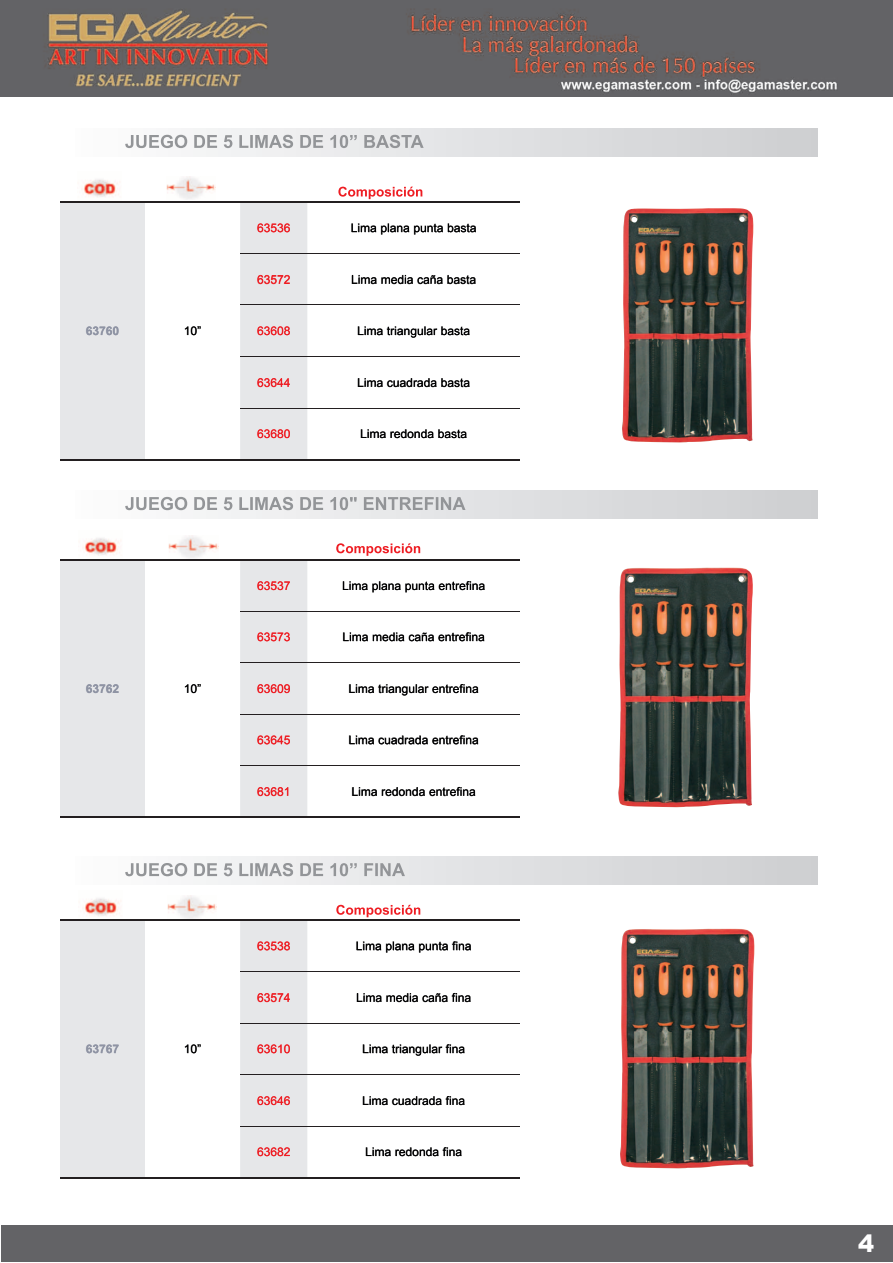
<style>
.page{position:relative;width:893px;height:1263px;background:#fff}
.page>*{position:absolute;margin:0;border:0;box-sizing:border-box;transform-origin:0 0}
.t1{font:900 24px "Arial";color:#fff}
.t2{font:12px "Arial";color:#000001}
.t3{font:12px "Arial";color:#ee1d23}
.t4{font:700 12px "Arial";color:#8f94a4}
</style>
<div class="page">
<div style="left:1px;top:1225px;width:891px;height:37px;background:#636366"></div>
<img style="left:0;top:0;width:893px;height:97px">
<img style="left:81px;top:179px;width:39px;height:19px">
<img style="left:166px;top:176px;width:50px;height:23px">
<img style="left:82px;top:538px;width:39px;height:18px">
<img style="left:169px;top:535px;width:49px;height:23px">
<img style="left:82px;top:898px;width:39px;height:19px">
<img style="left:167px;top:896px;width:50px;height:23px">
<img style="left:618px;top:568px;width:135px;height:239px">
<svg style="left:338px;top:187px;width:84px;height:12px"></svg>
<svg style="left:336px;top:543px;width:84px;height:13px"></svg>
<svg style="left:336px;top:905px;width:84px;height:12px"></svg>
<div style="left:60px;top:202px;width:85px;height:258px;background:#e6e7e9"></div>
<hr style="left:307px;top:253px;width:213px;height:1px;background:#231f20">
<hr style="left:307px;top:305px;width:213px;height:1px;background:#231f20">
<hr style="left:307px;top:356px;width:213px;height:1px;background:#231f20">
<hr style="left:307px;top:408px;width:213px;height:1px;background:#231f20">
<hr style="left:60px;top:201px;width:85px;height:2px;background:#231f20">
<hr style="left:145px;top:201px;width:95px;height:2px;background:#231f20">
<hr style="left:240px;top:201px;width:67px;height:2px;background:#231f20">
<hr style="left:307px;top:201px;width:213px;height:2px;background:#231f20">
<hr style="left:145px;top:459px;width:95px;height:1px;background:#231f20">
<hr style="left:60px;top:459px;width:85px;height:1px;background:#231f20">
<hr style="left:307px;top:459px;width:213px;height:1px;background:#231f20">
<svg style="left:361px;top:429px;width:106px;height:9px"></svg>
<svg style="left:358px;top:378px;width:112px;height:9px"></svg>
<svg style="left:358px;top:326px;width:111px;height:12px"></svg>
<svg style="left:352px;top:275px;width:124px;height:9px"></svg>
<svg style="left:352px;top:224px;width:124px;height:11px"></svg>
<svg style="left:240px;top:203px;width:67px;height:257px;background:#e2dcdf"></svg>
<svg style="left:185px;top:326px;width:16px;height:9px"></svg>
<svg style="left:86px;top:326px;width:33px;height:9px"></svg>
<div style="left:60px;top:559px;width:85px;height:258px;background:#e6e7e9"></div>
<svg style="left:145px;top:560px;width:375px;height:236px"></svg>
<hr style="left:307px;top:611px;width:213px;height:1px;background:#231f20">
<hr style="left:307px;top:662px;width:213px;height:1px;background:#231f20">
<hr style="left:307px;top:714px;width:213px;height:1px;background:#231f20">
<hr style="left:307px;top:765px;width:213px;height:1px;background:#231f20">
<hr style="left:60px;top:559px;width:85px;height:1px;background:#231f20">
<hr style="left:145px;top:559px;width:95px;height:1px;background:#231f20">
<hr style="left:240px;top:816px;width:67px;height:2px;background:#231f20">
<hr style="left:307px;top:559px;width:213px;height:1px;background:#231f20">
<hr style="left:145px;top:816px;width:95px;height:2px;background:#231f20">
<hr style="left:60px;top:816px;width:85px;height:2px;background:#231f20">
<hr style="left:307px;top:816px;width:213px;height:2px;background:#231f20">
<svg style="left:352px;top:787px;width:123px;height:9px"></svg>
<svg style="left:349px;top:736px;width:129px;height:8px"></svg>
<svg style="left:349px;top:684px;width:129px;height:11px"></svg>
<svg style="left:343px;top:632px;width:141px;height:9px"></svg>
<svg style="left:343px;top:581px;width:142px;height:11px"></svg>
<svg style="left:240px;top:559px;width:67px;height:257px;background:#e1dcde"></svg>
<svg style="left:185px;top:684px;width:16px;height:9px"></svg>
<svg style="left:86px;top:684px;width:33px;height:9px"></svg>
<div style="left:60px;top:920px;width:85px;height:258px;background:#e6e7e9"></div>
<hr style="left:307px;top:971px;width:213px;height:1px;background:#231f20">
<hr style="left:307px;top:1023px;width:213px;height:1px;background:#231f20">
<hr style="left:307px;top:1074px;width:213px;height:1px;background:#231f20">
<hr style="left:307px;top:1126px;width:213px;height:1px;background:#231f20">
<hr style="left:60px;top:919px;width:85px;height:2px;background:#231f20">
<hr style="left:145px;top:919px;width:95px;height:2px;background:#231f20">
<hr style="left:240px;top:919px;width:67px;height:2px;background:#231f20">
<hr style="left:307px;top:919px;width:213px;height:2px;background:#231f20">
<hr style="left:145px;top:1177px;width:95px;height:1px;background:#231f20">
<hr style="left:60px;top:1177px;width:85px;height:1px;background:#231f20">
<hr style="left:307px;top:1177px;width:213px;height:1px;background:#231f20">
<svg style="left:366px;top:1147px;width:96px;height:9px"></svg>
<svg style="left:363px;top:1096px;width:102px;height:9px"></svg>
<svg style="left:363px;top:1044px;width:101px;height:12px"></svg>
<svg style="left:357px;top:993px;width:114px;height:9px"></svg>
<svg style="left:357px;top:942px;width:114px;height:11px"></svg>
<svg style="left:240px;top:921px;width:67px;height:257px;background:#e2dddf"></svg>
<svg style="left:185px;top:1044px;width:16px;height:9px"></svg>
<svg style="left:86px;top:1044px;width:33px;height:9px"></svg>
<img style="left:622px;top:208px;width:132px;height:234px">
<img style="left:620px;top:929px;width:135px;height:239px">
<div style="left:76px;top:129px;width:741px;height:27px;background:linear-gradient(to right,#fcfcfd,#cdced1)"></div>
<div style="left:76px;top:491px;width:741px;height:27px;background:linear-gradient(to right,#fcfcfd,#cdced1)"></div>
<div style="left:76px;top:857px;width:741px;height:27px;background:linear-gradient(to right,#fcfcfd,#cdced1)"></div>
<svg style="left:125px;top:135px;width:299px;height:13px"></svg>
<svg style="left:125px;top:497px;width:340px;height:13px"></svg>
<svg style="left:125px;top:863px;width:280px;height:13px"></svg>
<p class="t3" style="left:257px;top:220px;width:35px">63536</p>
<p class="t2" style="left:351px;top:220px;width:127px">Lima plana punta basta</p>
<p class="t3" style="left:257px;top:271px;width:35px">63572</p>
<p class="t2" style="left:351px;top:271px;width:127px">Lima media caña basta</p>
<p class="t4" style="left:86px;top:323px;width:35px">63760</p>
<p class="t2" style="left:184px;top:323px;width:19px">10”</p>
<p class="t3" style="left:257px;top:323px;width:35px">63608</p>
<p class="t2" style="left:357px;top:323px;width:114px">Lima triangular basta</p>
<p class="t3" style="left:257px;top:375px;width:35px">63644</p>
<p class="t2" style="left:357px;top:375px;width:114px">Lima cuadrada basta</p>
<p class="t3" style="left:257px;top:426px;width:35px">63680</p>
<p class="t2" style="left:360px;top:426px;width:108px">Lima redonda basta</p>
<p class="t3" style="left:257px;top:578px;width:35px">63537</p>
<p class="t2" style="left:342px;top:578px;width:145px">Lima plana punta entrefina</p>
<p class="t3" style="left:257px;top:629px;width:35px">63573</p>
<p class="t2" style="left:342px;top:629px;width:144px">Lima media caña entrefina</p>
<p class="t4" style="left:86px;top:680px;width:35px">63762</p>
<p class="t2" style="left:184px;top:681px;width:19px">10”</p>
<p class="t3" style="left:257px;top:681px;width:35px">63609</p>
<p class="t2" style="left:349px;top:681px;width:132px">Lima triangular entrefina</p>
<p class="t3" style="left:257px;top:732px;width:35px">63645</p>
<p class="t2" style="left:349px;top:732px;width:132px">Lima cuadrada entrefina</p>
<p class="t3" style="left:257px;top:783px;width:35px">63681</p>
<p class="t2" style="left:352px;top:783px;width:126px">Lima redonda entrefina</p>
<p class="t3" style="left:257px;top:938px;width:35px">63538</p>
<p class="t2" style="left:356px;top:938px;width:117px">Lima plana punta fina</p>
<p class="t3" style="left:257px;top:989px;width:35px">63574</p>
<p class="t2" style="left:356px;top:989px;width:117px">Lima media caña fina</p>
<p class="t4" style="left:86px;top:1041px;width:35px">63767</p>
<p class="t2" style="left:184px;top:1041px;width:19px">10”</p>
<p class="t3" style="left:257px;top:1041px;width:35px">63610</p>
<p class="t2" style="left:362px;top:1041px;width:104px">Lima triangular fina</p>
<p class="t3" style="left:257px;top:1093px;width:35px">63646</p>
<p class="t2" style="left:362px;top:1093px;width:104px">Lima cuadrada fina</p>
<p class="t3" style="left:257px;top:1144px;width:35px">63682</p>
<p class="t2" style="left:365px;top:1144px;width:98px">Lima redonda fina</p>
<h1 class="t1" style="left:858px;top:1226px;width:18px">4</h1>
</div>
